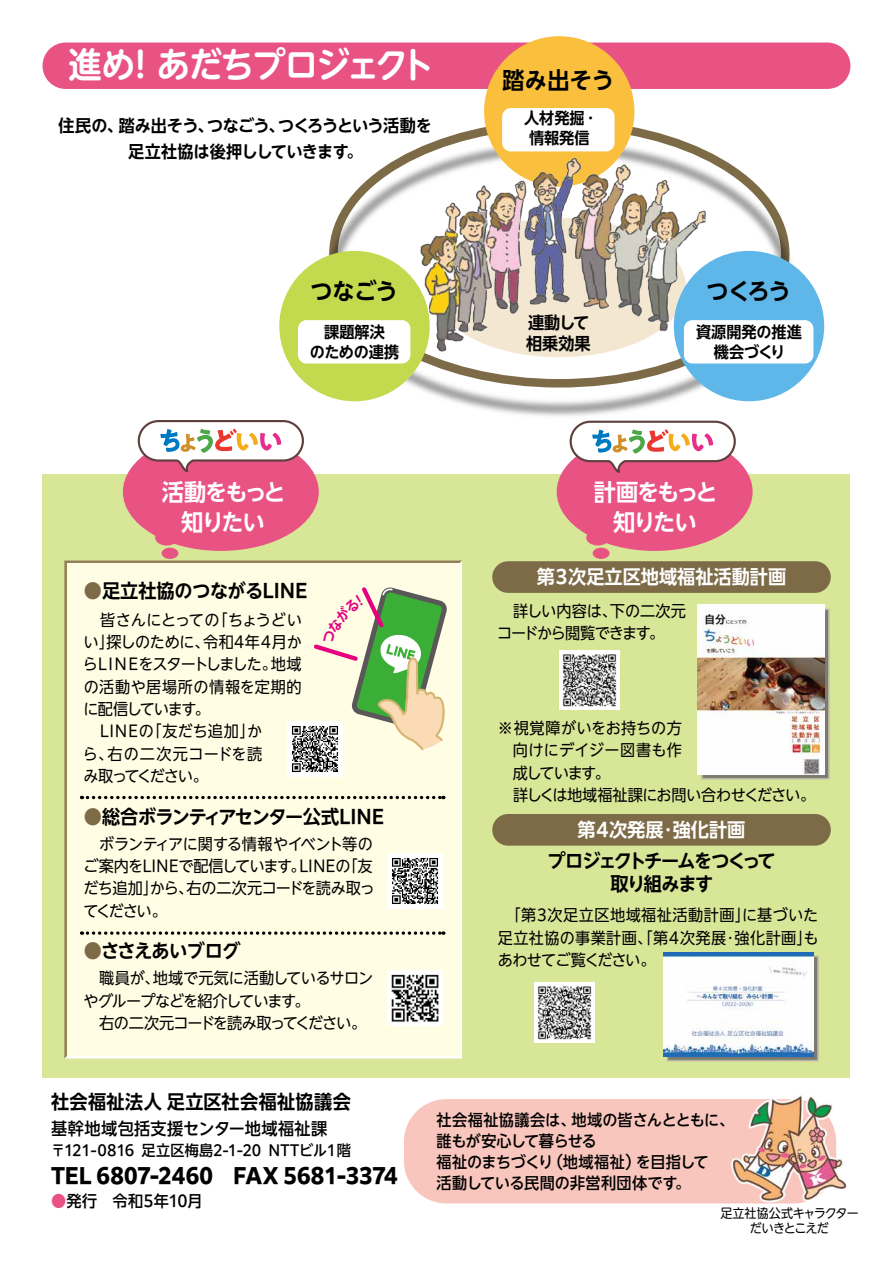
<style>
.page{position:relative;width:893px;height:1263px;background:#fff}
.page>*{position:absolute;margin:0;border:0;box-sizing:border-box;transform-origin:0 0}
.t1{font:700 35.1px "UD Shin M Go Pr 6 N De";letter-spacing:-.05em;color:#fff;scale:.95 1}
.t2{font:700 23.4px/29.7px "PUD Shin Go NT Pr 6 N De";letter-spacing:-.09em;color:#fff;text-align:center;scale:.95 1}
.t3{font:700 23.4px "PUD Shin Go NT Pr 6 N De";letter-spacing:-.015em;color:#000;scale:.95 1}
.t4{font:700 21.3px "PUD Shin Go NT Pr 6 N";letter-spacing:-.005em;color:#000;scale:.95 1}
.t5{font:700 19.2px "PUD Shin Go NT Pr 6 N De";color:#fff;scale:.95 1}
.t6{font:700 19.2px/23.4px "PUD Shin Go NT Pr 6 N De";letter-spacing:-.085em;color:#000;text-align:center;scale:.95 1}
.t7{font:700 19.2px "PUD Shin Go NT Pr 6 N De";letter-spacing:-.05em;color:#000;scale:.95 1}
.t8{font:700 19.2px "PUD Shin Go NT Pr 6 N De";letter-spacing:.015em;color:#000;scale:.95 1}
.t9{font:700 19.2px "PUD Shin Go NT Pr 6 N De";letter-spacing:-.005em;color:#000;scale:.95 1}
.t10{font:700 19.2px "PUD Shin Go NT Pr 6 N De";letter-spacing:-.025em;color:#000;scale:.95 1}
.t11{font:700 16.95px/25.5px "PUD Shin Go NT Pr 6 N De";letter-spacing:-.035em;color:#000;text-align:center;scale:.95 1}
.t12{font:500 16.95px "PUD Shin Go NT Pr 6 N";letter-spacing:.02em;color:#000;scale:.95 1}
.t13{font:700 16.95px/21.3px "PUD Shin Go NT Pr 6 N De";color:#000;scale:.95 1}
.t14{font:15.9px/22.4px "PUD Shin Go NT Pr 6 N";letter-spacing:-.02em;color:#000;scale:.95 1}
.t15{font:500 15.9px/21.3px "PUD Shin Go NT Pr 6 N";letter-spacing:-.005em;color:#000;scale:.95 1}
.t16{font:15.9px/22.4px "PUD Shin Go NT Pr 6 N";letter-spacing:-.06em;color:#000;scale:.95 1}
.t17{font:700 15.9px/20.2px "PUD Shin Go NT Pr 6 N De";color:#000;text-align:center;scale:.95 1}
.t18{font:15.9px/22.4px "PUD Shin Go NT Pr 6 N";letter-spacing:-.065em;color:#000;scale:.95 1}
.t19{font:15.9px "PUD Shin Go NT Pr 6 N";letter-spacing:.015em;color:#000;scale:.95 1}
.t20{font:500 14.85px "PUD Shin Go NT Pr 6 N";letter-spacing:-.01em;color:#000;scale:.95 1}
.t21{font:12.75px/14.9px "UD Shin M Go Pr 6 N";letter-spacing:-.05em;color:#000;text-align:center;scale:.95 1}
.s1{color:#7d6b48}
.s2{color:#e95383}
</style>
<div class="page">
<div style="left:43px;top:474px;width:807px;height:603px;background:#d8e698"></div>
<svg style="left:64px;top:560px;width:398px;height:498px;background:#cac2a7"></svg>
<div style="left:67px;top:563px;width:392px;height:493px;background:#fffde4"></div>
<div style="left:43px;top:43px;width:807px;height:46px;background:#e95383;border-radius:23px"></div>
<img style="left:281px;top:91px;width:544px;height:375px">
<svg style="left:704px;top:612px;width:122px;height:164px"></svg>
<div style="left:701px;top:609px;width:128px;height:170px;border:2px solid #b8b4a6"></div>
<div style="left:492px;top:561px;width:339px;height:32px;background:#7d6b48;border-radius:16px"></div>
<div style="left:492px;top:814px;width:339px;height:32px;background:#7d6b48;border-radius:16px"></div>
<svg style="left:670px;top:959px;width:146px;height:99px"></svg>
<div style="left:667px;top:956px;width:152px;height:105px;border:2px solid #b8b4a6"></div>
<div style="left:404px;top:1099px;width:432px;height:104px;background:#f8c6bd;border-radius:43px"></div>
<div style="left:123px;top:433px;width:196px;height:118px;background:#e95383;border-radius:50%"></div>
<div style="left:557px;top:433px;width:196px;height:118px;background:#e95383;border-radius:50%"></div>
<div style="left:484px;top:36px;width:150px;height:151px;background:#fac03d;border-radius:50%"></div>
<div style="left:279px;top:251px;width:151px;height:150px;background:#c3d94e;border-radius:50%"></div>
<div style="left:674px;top:251px;width:150px;height:150px;background:#5eb7e8;border-radius:50%"></div>
<div style="left:502px;top:108px;width:113px;height:43px;background:#fff;border-radius:9px"></div>
<div style="left:298px;top:320px;width:112px;height:43px;background:#fff;border-radius:9px"></div>
<div style="left:684px;top:320px;width:129px;height:43px;background:#fff;border-radius:9px"></div>
<div style="left:155px;top:530px;width:23px;height:15px;background:#e95383;border-radius:50%"></div>
<div style="left:162px;top:548px;width:16px;height:11px;background:#e95383;border-radius:50%"></div>
<div style="left:586px;top:530px;width:23px;height:15px;background:#e95383;border-radius:50%"></div>
<div style="left:593px;top:548px;width:16px;height:11px;background:#e95383;border-radius:50%"></div>
<img style="left:698px;top:605px;width:126px;height:169px">
<img style="left:663px;top:952px;width:150px;height:104px">
<img style="left:417px;top:155px;width:295px;height:200px">
<svg style="left:137px;top:419px;width:168px;height:54px"></svg>
<img style="left:388px;top:853px;width:55px;height:55px">
<img style="left:388px;top:970px;width:55px;height:55px">
<img style="left:287px;top:722px;width:55px;height:55px">
<svg style="left:568px;top:420px;width:169px;height:53px"></svg>
<img style="left:535px;top:982px;width:59px;height:60px">
<img style="left:560px;top:650px;width:59px;height:60px">
<img style="left:728px;top:1095px;width:119px;height:109px">
<svg style="left:82px;top:796px;width:362px;height:3px"></svg>
<svg style="left:82px;top:931px;width:362px;height:4px"></svg>
<svg style="left:311px;top:587px;width:136px;height:165px"></svg>
<h1 class="t1" style="left:69px;top:35px;width:386px">進め！ あだちプロジェクト</h1>
<p class="t11" style="left:59px;top:114px;width:395px">住民の、踏み出そう、つなごう、つくろうという活動を足立社協は後押ししていきます。</p>
<h2 class="t3" style="left:502px;top:67px;width:119px">踏み出そう</h2>
<p class="t17" style="left:524px;top:109px;width:80px">人材発掘・情報発信</p>
<h2 class="t3" style="left:311px;top:279px;width:93px">つなごう</h2>
<h2 class="t3" style="left:707px;top:278px;width:90px">つくろう</h2>
<p class="t13" style="left:526px;top:312px;width:70px">連動して相乗効果</p>
<p class="t17" style="left:310px;top:322px;width:96px">課題解決<br>のための連携</p>
<p class="t17" style="left:696px;top:322px;width:113px">資源開発の推進機会づくり</p>
<h2 class="t2" style="left:162px;top:478px;width:132px">活動をもっと知りたい</h2>
<p class="t9" style="left:84px;top:580px;width:237px"><span class="s1">●</span>足立社協のつながるLINE</p>
<p class="t14" style="left:83px;top:609px;width:232px">　皆さんにとっての「ちょうどいい」探しのために、令和4年４月からＬＩＮＥをスタートしました。地域の活動や居場所の情報を定期的に配信しています。<br>　LINEの「友だち追加」か<br>ら、右の二次元コードを読<br>み取ってください。</p>
<p class="t7" style="left:84px;top:806px;width:318px"><span class="s1">●</span>総合ボランティアセンター公式LINE</p>
<p class="t14" style="left:83px;top:833px;width:308px">　ボランティアに関する情報やイベント等のご案内をLINEで配信しています。LINEの「友だち追加」から、右の二次元コードを読み取ってください。</p>
<p class="t10" style="left:84px;top:940px;width:166px"><span class="s1">●</span>ささえあいブログ</p>
<p class="t16" style="left:84px;top:968px;width:307px">　職員が、地域で元気に活動しているサロンやグループなどを紹介しています。<br>　右の二次元コードを読み取ってください。</p>
<p class="t8" style="left:51px;top:1091px;width:317px">社会福祉法人 足立区社会福祉協議会</p>
<p class="t12" style="left:51px;top:1119px;width:292px">基幹地域包括支援センター地域福祉課</p>
<p class="t20" style="left:51px;top:1142px;width:332px">〒121-0816 足立区梅島2-1-20 NTTビル１階　</p>
<h3 class="t4" style="left:51px;top:1164px;width:366px">TEL 6807-2460　FAX 5681-3374</h3>
<p class="t15" style="left:51px;top:1191px;width:161px"><span class="s2">●</span>発行　令和5年10月</p>
<h2 class="t2" style="left:594px;top:478px;width:132px">計画をもっと知りたい</h2>
<p class="t5" style="left:537px;top:566px;width:264px">第３次足立区地域福祉活動計画</p>
<p class="t18" style="left:497px;top:600px;width:200px">　詳しい内容は、下の二次元コードから閲覧できます。</p>
<p class="t19" style="left:498px;top:719px;width:195px">※視覚障がいをお持ちの方</p>
<p class="t19" style="left:513px;top:741px;width:180px">向けにデイジー図書も作</p>
<p class="t14" style="left:513px;top:762px;width:104px">成しています。</p>
<p class="t14" style="left:498px;top:784px;width:336px">　詳しくは地域福祉課にお問い合わせください。</p>
<p class="t5" style="left:578px;top:819px;width:178px">第４次発展・強化計画</p>
<p class="t6" style="left:547px;top:849px;width:242px">プロジェクトチームをつくって取り組みます</p>
<p class="t14" style="left:498px;top:905px;width:339px;text-align:justify">　「第3次足立区地域福祉活動計画」に基づいた足立社協の事業計画、「第４次発展・強化計画」もあわせてご覧ください。</p>
<p class="t15" style="left:437px;top:1109px;width:315px">社会福祉協議会は、地域の皆さんとともに、誰もが安心して暮らせる<br>福祉のまちづくり（地域福祉）を目指して<br>活動している民間の非営利団体です。</p>
<p class="t21" style="left:720px;top:1205px;width:147px">足立社協公式キャラクターだいきとこえだ</p>
</div>
